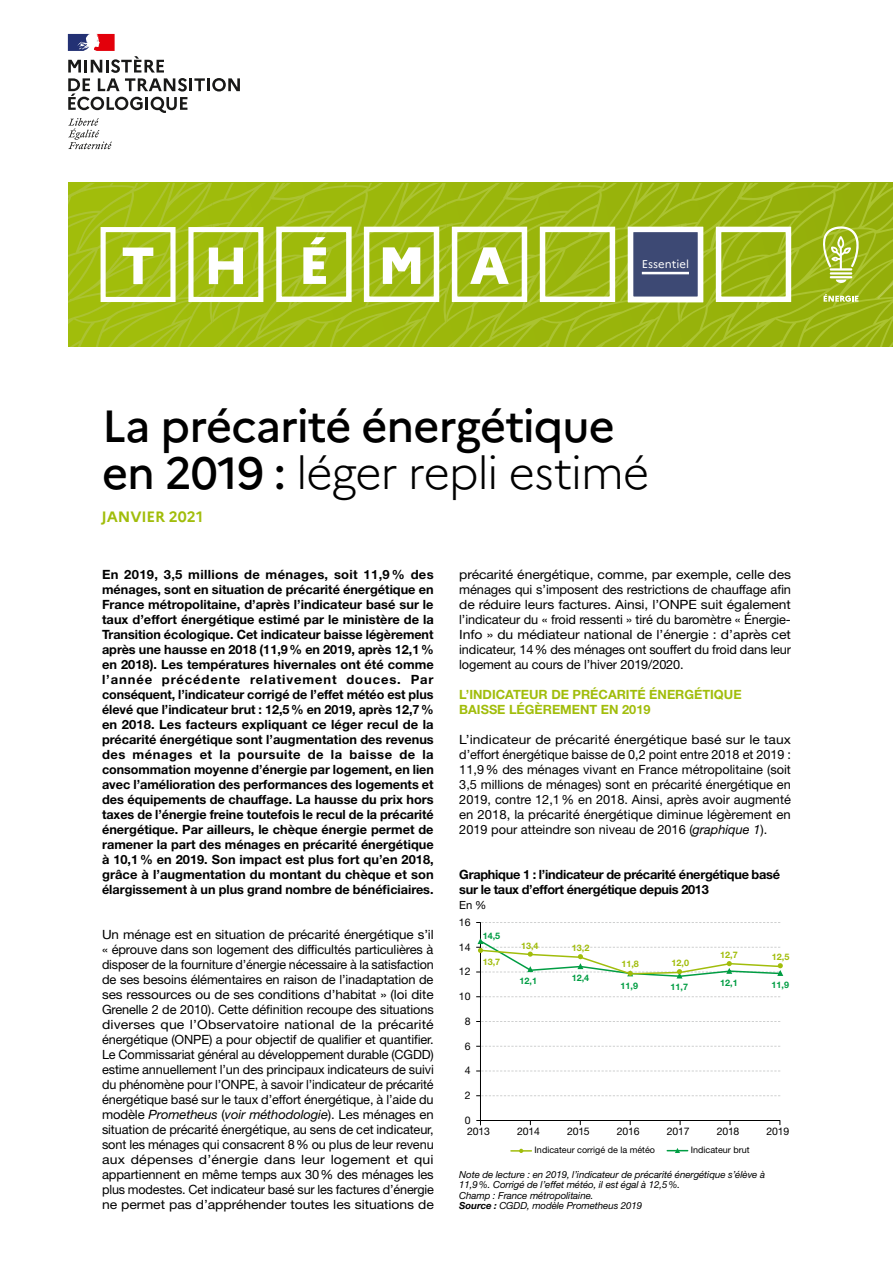
<style>
.page{position:relative;width:893px;height:1263px;background:#fff}
.page>*{position:absolute;margin:0;border:0;box-sizing:border-box;transform-origin:0 0}
.t1{font:800 52.2px "Marianne";letter-spacing:.93em;color:#fff}
.t2{font:500 45px/46.5px "Marianne";letter-spacing:-.025em;color:#000}
.t3{font:700 15px "Marianne";letter-spacing:-.01em;color:#a1bd0b}
.t4{font:700 12.75px/15px "Helvetica Neue LT Std";letter-spacing:-.02em;color:#000;text-align:justify}
.t5{font:12.75px/15px "Helvetica Neue LT Std";letter-spacing:-.005em;color:#000;text-align:justify;scale:1.05 1}
.t6{font:12.75px/15px "Helvetica Neue LT Std";letter-spacing:-.005em;color:#000;text-align:justify;scale:1.08 1}
.t7{font:12.75px/15px "Helvetica Neue LT Std";letter-spacing:-.005em;color:#000;text-align:justify;scale:1.09 1}
.t8{font:700 12.75px/15px "Helvetica Neue LT Std";color:#a1bd0b}
.t9{font:11.25px "Marianne";letter-spacing:.005em;color:#fff}
.t10{font:11.25px "Helvetica Neue LT Std";color:#000}
.t11{font:10.5px "Helvetica Neue LT Std";letter-spacing:-.02em;color:#000}
.t12{font:italic 9.75px/10.5px "Helvetica Neue LT Std";letter-spacing:-.01em;color:#000}
.t13{font:9px "Helvetica Neue LT Std";color:#000}
.t14{font:700 9px "Helvetica Neue LT Std";color:#a1bd0b}
.t15{font:700 9px "Helvetica Neue LT Std";color:#009d43}
.s1{font-weight:300}
.s2{font-style:italic}
.s3{font-weight:700}
</style>
<div class="page">
<svg style="left:476px;top:1046px;width:304px;height:1px"></svg>
<svg style="left:476px;top:1021px;width:304px;height:1px"></svg>
<svg style="left:476px;top:996px;width:304px;height:1px"></svg>
<hr style="left:476px;top:1120px;width:304px;height:1px;background:#000">
<svg style="left:476px;top:1095px;width:304px;height:1px"></svg>
<svg style="left:476px;top:1070px;width:304px;height:1px"></svg>
<svg style="left:476px;top:922px;width:304px;height:1px"></svg>
<hr style="left:480px;top:922px;width:1px;height:203px;background:#000">
<svg style="left:68px;top:34px;width:172px;height:115px"></svg>
<svg style="left:68px;top:183px;width:825px;height:164px;background:#a4bc2d"></svg>
<svg style="left:476px;top:938px;width:307px;height:40px"></svg>
<svg style="left:667px;top:1148px;width:21px;height:5px"></svg>
<svg style="left:511px;top:1149px;width:20px;height:4px"></svg>
<p class="t1" style="left:121px;top:233px;width:389px">THÉMA</p>
<p class="t9" style="left:642px;top:257px;width:49px">Essentiel</p>
<h1 class="t2" style="left:102px;top:403px;width:549px">La précarité énergétique en 2019 : <span class="s1">léger repli estimé</span></h1>
<h5 class="t3" style="left:102px;top:507px;width:103px">JANVIER 2021</h5>
<p class="t4" style="left:102px;top:567px;width:333px">En 2019, 3,5 millions de ménages, soit 11,9 % des ménages, sont en situation de précarité énergétique en France métropolitaine, d’après l’indicateur basé sur le taux d’effort énergétique estimé par le ministère de la Transition écologique. Cet indicateur baisse légèrement après une hausse en 2018 (11,9% en 2019, après 12,1% en 2018). Les températures hivernales ont été comme l’année précédente relativement douces. Par conséquent, l’indicateur corrigé de l’effet météo est plus élevé que l’indicateur brut : 12,5% en 2019, après 12,7% en 2018. Les facteurs expliquant ce léger recul de la précarité énergétique sont l’augmentation des revenus des ménages et la poursuite de la baisse de la consommation moyenne d’énergie par logement, en lien avec l’amélioration des performances des logements et des équipements de chauffage. La hausse du prix hors taxes de l’énergie freine toutefois le recul de la précarité énergétique. Par ailleurs, le chèque énergie permet de ramener la part des ménages en précarité énergétique à 10,1% en 2019. Son impact est plus fort qu’en 2018, grâce à l’augmentation du montant du chèque et son élargissement à un plus grand nombre de bénéfciaires.</p>
<p class="t5" style="left:102px;top:927px;width:318px">Un ménage est en situation de précarité énergétique s’il « éprouve dans son logement des diffcultés particulières à disposer de la fourniture d’énergie nécessaire à la satisfaction de ses besoins élémentaires en raison de l’inadaptation de ses ressources ou de ses conditions d’habitat » (loi dite Grenelle 2 de 2010). Cette défnition recoupe des situations diverses que l’Observatoire national de la précarité énergétique (ONPE) a pour objectif de qualifer et quantifer.<br>Le Commissariat général au développement durable (CGDD) estime annuellement l’un des principaux indicateurs de suivi du phénomène pour l’ONPE, à savoir l’indicateur de précarité énergétique basé sur le taux d’effort énergétique, à l’aide du modèle <span class="s2">Prometheus</span> (<span class="s2">voir méthodologie</span>). Les ménages en situation de précarité énergétique, au sens de cet indicateur, sont les ménages qui consacrent 8% ou plus de leur revenu aux dépenses d’énergie dans leur logement et qui appartiennent en même temps aux 30% des ménages les plus modestes. Cet indicateur basé sur les factures d’énergie ne permet pas d’appréhender toutes les situations de</p>
<p class="t7" style="left:459px;top:567px;width:306px">précarité énergétique, comme, par exemple, celle des ménages qui s’imposent des restrictions de chauffage afn de réduire leurs factures. Ainsi, l’ONPE suit également l’indicateur du « froid ressenti » tiré du baromètre « Énergie-Info » du médiateur national de l’énergie : d’après cet indicateur, 14% des ménages ont souffert du froid dans leur logement au cours de l’hiver 2019/2020.</p>
<p class="t8" style="left:459px;top:687px;width:284px">L’INDICATEUR DE PRÉCARITÉ ÉNERGÉTIQUE<br>BAISSE LÉGÈREMENT EN 2019</p>
<p class="t6" style="left:459px;top:732px;width:309px">L’indicateur de précarité énergétique basé sur le taux d’effort énergétique baisse de 0,2 point entre 2018 et 2019 :<br>11,9% des ménages vivant en France métropolitaine (soit 3,5 millions de ménages) sont en précarité énergétique en 2019, contre 12,1% en 2018. Ainsi, après avoir augmenté en 2018, la précarité énergétique diminue légèrement en 2019 pour atteindre son niveau de 2016 (<span class="s2">graphique 1</span>).</p>
<p class="t4" style="left:459px;top:867px;width:322px">Graphique 1 : l’indicateur de précarité énergétique basé sur le taux d’effort énergétique depuis 2013</p>
<p class="t10" style="left:459px;top:898px;width:29px">En %</p>
<p class="t11" style="left:459px;top:916px;width:13px">16</p>
<p class="t11" style="left:459px;top:941px;width:13px">14</p>
<p class="t11" style="left:459px;top:965px;width:13px">12</p>
<p class="t11" style="left:459px;top:990px;width:13px">10</p>
<p class="t11" style="left:465px;top:1015px;width:7px">8</p>
<p class="t11" style="left:465px;top:1040px;width:7px">6</p>
<p class="t11" style="left:465px;top:1064px;width:7px">4</p>
<p class="t11" style="left:465px;top:1089px;width:7px">2</p>
<p class="t11" style="left:465px;top:1114px;width:7px">0</p>
<p class="t15" style="left:483px;top:930px;width:19px">14,5</p>
<p class="t14" style="left:483px;top:956px;width:19px">13,7</p>
<p class="t14" style="left:521px;top:940px;width:19px">13,4</p>
<p class="t14" style="left:572px;top:942px;width:19px">13,2</p>
<p class="t15" style="left:520px;top:975px;width:19px">12,1</p>
<p class="t15" style="left:572px;top:972px;width:19px">12,4</p>
<p class="t14" style="left:621px;top:958px;width:19px">11,8</p>
<p class="t14" style="left:672px;top:957px;width:19px">12,0</p>
<p class="t15" style="left:621px;top:980px;width:19px">11,9</p>
<p class="t15" style="left:670px;top:981px;width:19px">11,7</p>
<p class="t14" style="left:720px;top:949px;width:19px">12,7</p>
<p class="t15" style="left:720px;top:977px;width:19px">12,1</p>
<p class="t14" style="left:772px;top:951px;width:19px">12,5</p>
<p class="t15" style="left:771px;top:979px;width:19px">11,9</p>
<p class="t11" style="left:467px;top:1125px;width:24px">2013</p>
<p class="t11" style="left:517px;top:1125px;width:24px">2014</p>
<p class="t11" style="left:567px;top:1125px;width:24px">2015</p>
<p class="t11" style="left:617px;top:1125px;width:24px">2016</p>
<p class="t11" style="left:667px;top:1125px;width:24px">2017</p>
<p class="t11" style="left:717px;top:1125px;width:24px">2018</p>
<p class="t11" style="left:767px;top:1125px;width:24px">2019</p>
<p class="t13" style="left:535px;top:1144px;width:122px">Indicateur corrigé de la météo</p>
<p class="t13" style="left:691px;top:1144px;width:60px">Indicateur brut</p>
<p class="t12" style="left:459px;top:1169px;width:307px">Note de lecture : en 2019, l’indicateur de précarité énergétique s’élève à 11,9%. Corrigé de l’effet météo, il est égal à 12,5%.<br>Champ : France métropolitaine.<br><span class="s3">Source :</span> CGDD, modèle Prometheus 2019</p>
</div>
